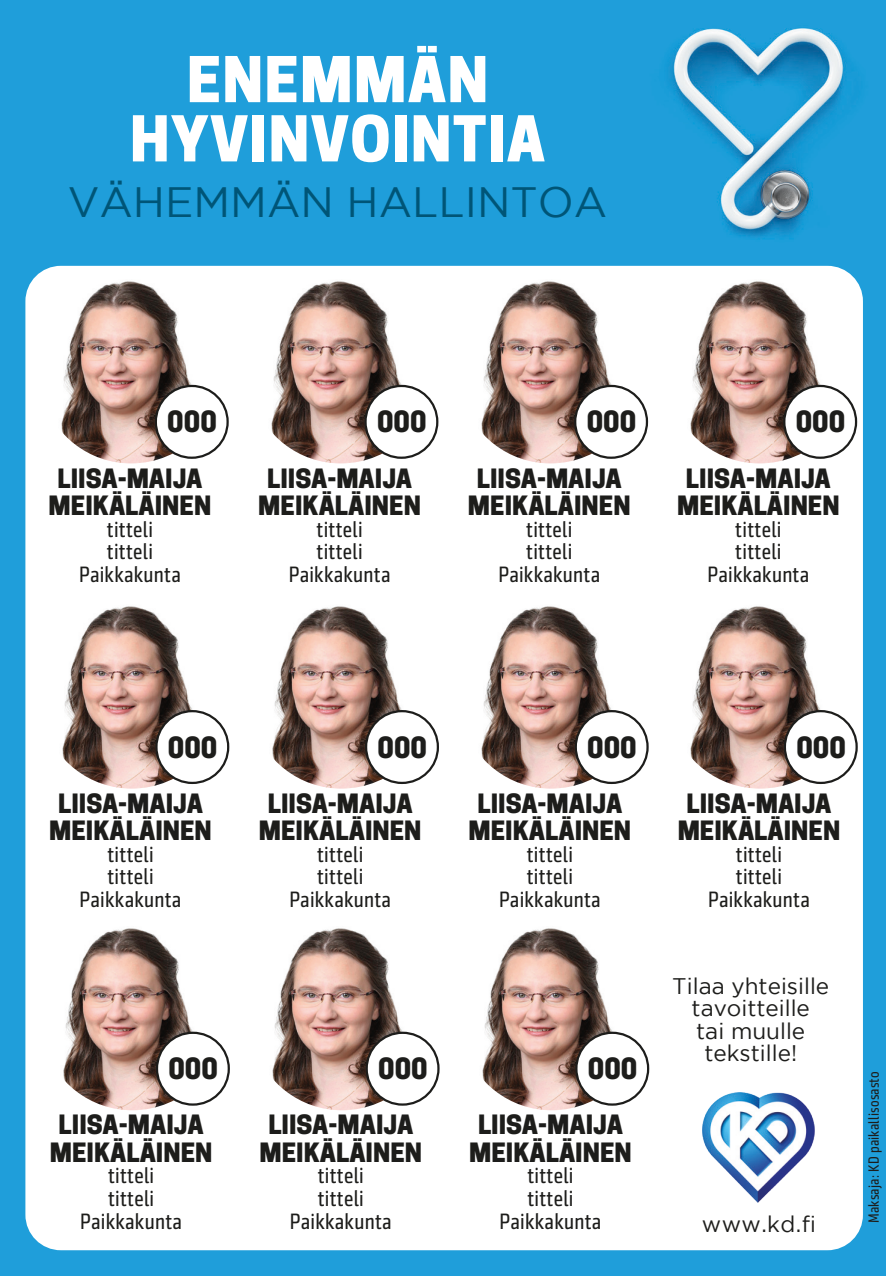
<style>
.page{position:relative;width:886px;height:1276px;background:#fff}
.page>*{position:absolute;margin:0;border:0;box-sizing:border-box;transform-origin:0 0}
.ENEMMÄN_HYVINV{font:800 59.25px "Cooper Hewitt";letter-spacing:.02em;color:#fff}
.Vähemmän_hallintoa{font:42.25px "Gotham";color:#057}
.numero{font:800 27.5px "Cooper Hewitt";color:#1d1d1b}
.Nimi{font:800 25px "Cooper Hewitt";color:#1d1d1b}
.titteli___paikkakunt{font:22.5px "Sentico Sans DT Cond";letter-spacing:.01em;color:#1d1d1b}
.Leipä{font:22.5px/22.5px "Gotham";color:#1d1d1b;text-align:center}
.Maksajatieto{font:15px "Sentico Sans DT Cond";letter-spacing:.01em;color:#1d1d1b}
</style>
<div class="page">
<img style="left:0;top:0;width:886px;height:1276px">
<div style="left:25px;top:266px;width:838px;height:984px;background:#fff;border-radius:35px"></div>
<img style="left:61px;top:281px;width:162px;height:182px">
<img style="left:62px;top:606px;width:162px;height:182px">
<img style="left:63px;top:928px;width:161px;height:182px">
<img style="left:271px;top:281px;width:162px;height:182px">
<img style="left:272px;top:606px;width:161px;height:182px">
<img style="left:272px;top:928px;width:162px;height:182px">
<img style="left:481px;top:281px;width:162px;height:182px">
<img style="left:481px;top:606px;width:162px;height:182px">
<img style="left:482px;top:928px;width:162px;height:182px">
<img style="left:690px;top:281px;width:162px;height:182px">
<img style="left:690px;top:606px;width:162px;height:182px">
<div style="left:156px;top:386px;width:72px;height:72px;background:#fff;border-radius:50%"></div>
<div style="left:155px;top:385px;width:74px;height:74px;border:2px solid #1d1d1b;border-radius:50%"></div>
<div style="left:156px;top:711px;width:72px;height:72px;background:#fff;border-radius:50%"></div>
<div style="left:155px;top:710px;width:74px;height:74px;border:2px solid #1d1d1b;border-radius:50%"></div>
<div style="left:157px;top:1032px;width:72px;height:72px;background:#fff;border-radius:50%"></div>
<div style="left:156px;top:1031px;width:74px;height:74px;border:2px solid #1d1d1b;border-radius:50%"></div>
<div style="left:365px;top:386px;width:72px;height:72px;background:#fff;border-radius:50%"></div>
<div style="left:364px;top:385px;width:74px;height:74px;border:2px solid #1d1d1b;border-radius:50%"></div>
<div style="left:366px;top:711px;width:72px;height:72px;background:#fff;border-radius:50%"></div>
<div style="left:365px;top:710px;width:74px;height:74px;border:2px solid #1d1d1b;border-radius:50%"></div>
<div style="left:367px;top:1032px;width:71px;height:72px;background:#fff;border-radius:50%"></div>
<div style="left:366px;top:1031px;width:74px;height:74px;border:2px solid #1d1d1b;border-radius:50%"></div>
<div style="left:575px;top:386px;width:72px;height:72px;background:#fff;border-radius:50%"></div>
<div style="left:574px;top:385px;width:74px;height:74px;border:2px solid #1d1d1b;border-radius:50%"></div>
<div style="left:576px;top:711px;width:71px;height:72px;background:#fff;border-radius:50%"></div>
<div style="left:575px;top:710px;width:74px;height:74px;border:2px solid #1d1d1b;border-radius:50%"></div>
<div style="left:576px;top:1032px;width:72px;height:72px;background:#fff;border-radius:50%"></div>
<div style="left:575px;top:1031px;width:74px;height:74px;border:2px solid #1d1d1b;border-radius:50%"></div>
<div style="left:784px;top:386px;width:72px;height:72px;background:#fff;border-radius:50%"></div>
<div style="left:783px;top:385px;width:74px;height:74px;border:2px solid #1d1d1b;border-radius:50%"></div>
<div style="left:785px;top:711px;width:71px;height:72px;background:#fff;border-radius:50%"></div>
<div style="left:784px;top:710px;width:74px;height:74px;border:2px solid #1d1d1b;border-radius:50%"></div>
<img style="left:702px;top:1092px;width:113px;height:110px">
<p class="ENEMMÄN_HYVINV" style="left:187px;top:45px;width:303px">ENEMMÄN</p>
<p class="ENEMMÄN_HYVINV" style="left:130px;top:104px;width:417px">HYVINVOINTIA</p>
<p class="Vähemmän_hallintoa" style="left:68px;top:178px;width:541px">VÄHEMMÄN HALLINTOA</p>
<p class="numero" style="left:167px;top:406px;width:51px">000</p>
<p class="Nimi" style="left:57px;top:463px;width:146px">LIISA-MAIJA</p>
<p class="Nimi" style="left:49px;top:491px;width:164px">MEIKÄLÄINEN</p>
<p class="titteli___paikkakunt" style="left:107px;top:517px;width:48px">titteli</p>
<p class="titteli___paikkakunt" style="left:107px;top:539px;width:48px">titteli</p>
<p class="titteli___paikkakunt" style="left:79px;top:562px;width:103px">Paikkakunta</p>
<p class="numero" style="left:377px;top:406px;width:51px">000</p>
<p class="Nimi" style="left:267px;top:463px;width:146px">LIISA-MAIJA</p>
<p class="Nimi" style="left:258px;top:491px;width:164px">MEIKÄLÄINEN</p>
<p class="titteli___paikkakunt" style="left:316px;top:517px;width:48px">titteli</p>
<p class="titteli___paikkakunt" style="left:316px;top:539px;width:48px">titteli</p>
<p class="titteli___paikkakunt" style="left:289px;top:562px;width:103px">Paikkakunta</p>
<p class="numero" style="left:587px;top:406px;width:51px">000</p>
<p class="Nimi" style="left:477px;top:463px;width:146px">LIISA-MAIJA</p>
<p class="Nimi" style="left:468px;top:491px;width:164px">MEIKÄLÄINEN</p>
<p class="titteli___paikkakunt" style="left:526px;top:517px;width:48px">titteli</p>
<p class="titteli___paikkakunt" style="left:526px;top:539px;width:48px">titteli</p>
<p class="titteli___paikkakunt" style="left:498px;top:562px;width:103px">Paikkakunta</p>
<p class="numero" style="left:796px;top:406px;width:51px">000</p>
<p class="Nimi" style="left:686px;top:463px;width:146px">LIISA-MAIJA</p>
<p class="Nimi" style="left:677px;top:491px;width:164px">MEIKÄLÄINEN</p>
<p class="titteli___paikkakunt" style="left:735px;top:517px;width:48px">titteli</p>
<p class="titteli___paikkakunt" style="left:735px;top:539px;width:48px">titteli</p>
<p class="titteli___paikkakunt" style="left:707px;top:562px;width:103px">Paikkakunta</p>
<p class="numero" style="left:168px;top:731px;width:51px">000</p>
<p class="Nimi" style="left:58px;top:788px;width:146px">LIISA-MAIJA</p>
<p class="Nimi" style="left:49px;top:816px;width:164px">MEIKÄLÄINEN</p>
<p class="titteli___paikkakunt" style="left:107px;top:842px;width:48px">titteli</p>
<p class="titteli___paikkakunt" style="left:107px;top:864px;width:48px">titteli</p>
<p class="titteli___paikkakunt" style="left:80px;top:887px;width:103px">Paikkakunta</p>
<p class="numero" style="left:378px;top:731px;width:51px">000</p>
<p class="Nimi" style="left:268px;top:788px;width:146px">LIISA-MAIJA</p>
<p class="Nimi" style="left:259px;top:816px;width:164px">MEIKÄLÄINEN</p>
<p class="titteli___paikkakunt" style="left:317px;top:842px;width:48px">titteli</p>
<p class="titteli___paikkakunt" style="left:317px;top:864px;width:48px">titteli</p>
<p class="titteli___paikkakunt" style="left:289px;top:887px;width:103px">Paikkakunta</p>
<p class="numero" style="left:168px;top:1052px;width:51px">000</p>
<p class="Nimi" style="left:59px;top:1110px;width:146px">LIISA-MAIJA</p>
<p class="Nimi" style="left:50px;top:1137px;width:164px">MEIKÄLÄINEN</p>
<p class="titteli___paikkakunt" style="left:108px;top:1163px;width:48px">titteli</p>
<p class="titteli___paikkakunt" style="left:108px;top:1186px;width:48px">titteli</p>
<p class="titteli___paikkakunt" style="left:80px;top:1208px;width:103px">Paikkakunta</p>
<p class="numero" style="left:378px;top:1052px;width:51px">000</p>
<p class="Nimi" style="left:268px;top:1110px;width:146px">LIISA-MAIJA</p>
<p class="Nimi" style="left:259px;top:1137px;width:164px">MEIKÄLÄINEN</p>
<p class="titteli___paikkakunt" style="left:318px;top:1163px;width:48px">titteli</p>
<p class="titteli___paikkakunt" style="left:318px;top:1186px;width:48px">titteli</p>
<p class="titteli___paikkakunt" style="left:290px;top:1208px;width:103px">Paikkakunta</p>
<p class="numero" style="left:587px;top:731px;width:51px">000</p>
<p class="Nimi" style="left:477px;top:788px;width:146px">LIISA-MAIJA</p>
<p class="Nimi" style="left:468px;top:816px;width:164px">MEIKÄLÄINEN</p>
<p class="titteli___paikkakunt" style="left:527px;top:842px;width:48px">titteli</p>
<p class="titteli___paikkakunt" style="left:527px;top:864px;width:48px">titteli</p>
<p class="titteli___paikkakunt" style="left:499px;top:887px;width:103px">Paikkakunta</p>
<p class="numero" style="left:588px;top:1052px;width:51px">000</p>
<p class="Nimi" style="left:478px;top:1110px;width:146px">LIISA-MAIJA</p>
<p class="Nimi" style="left:469px;top:1137px;width:164px">MEIKÄLÄINEN</p>
<p class="titteli___paikkakunt" style="left:527px;top:1163px;width:48px">titteli</p>
<p class="titteli___paikkakunt" style="left:527px;top:1186px;width:48px">titteli</p>
<p class="titteli___paikkakunt" style="left:500px;top:1208px;width:103px">Paikkakunta</p>
<p class="numero" style="left:796px;top:731px;width:51px">000</p>
<p class="Nimi" style="left:686px;top:788px;width:146px">LIISA-MAIJA</p>
<p class="Nimi" style="left:678px;top:816px;width:164px">MEIKÄLÄINEN</p>
<p class="titteli___paikkakunt" style="left:736px;top:842px;width:48px">titteli</p>
<p class="titteli___paikkakunt" style="left:736px;top:864px;width:48px">titteli</p>
<p class="titteli___paikkakunt" style="left:708px;top:887px;width:103px">Paikkakunta</p>
<p class="Leipä" style="left:672px;top:974px;width:158px">Tilaa yhteisille tavoitteille</p>
<p class="Leipä" style="left:696px;top:1019px;width:111px">tai muulle</p>
<p class="Leipä" style="left:704px;top:1041px;width:94px">tekstille!</p>
<p class="Leipä" style="left:702px;top:1212px;width:116px">www.kd.fi</p>
<p class="Maksajatieto" style="left:865px;top:1223px;width:154px;rotate:-90deg">Maksaja: KD paikallisosasto</p>
</div>
